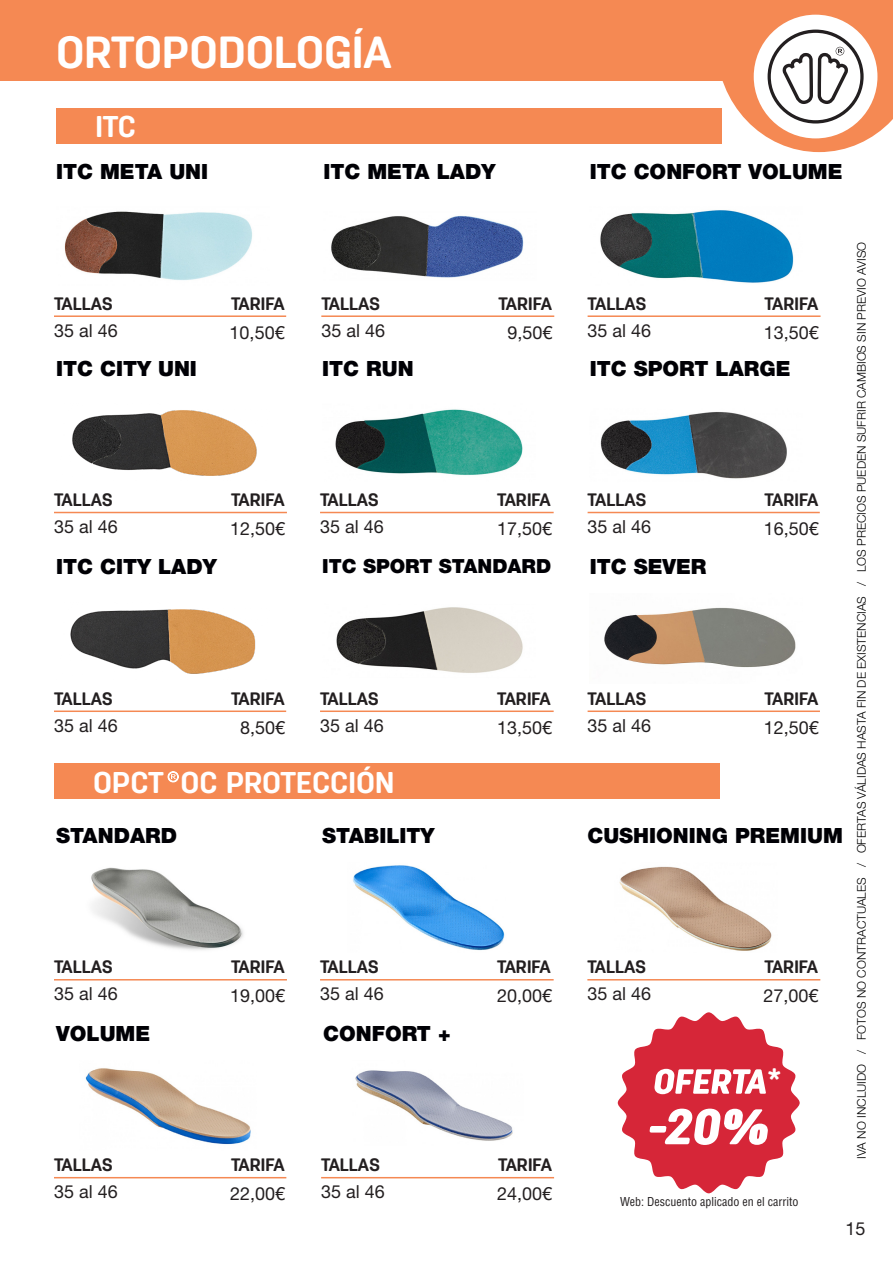
<style>
.page{position:relative;width:893px;height:1263px;background:#fff}
.page>*{position:absolute;margin:0;border:0;box-sizing:border-box;transform-origin:0 0}
.t1{font:700 45px "Antartida Rounded";color:#fff}
.t2{font:700 31.5px "Antartida Rounded";color:#fff}
.t3{font:700 30px "Antartida Rounded";color:#fff}
.t4{font:900 21px "Helvetica Neue LT Std";color:#000005}
.t5{font:900 19.5px "Helvetica Neue LT Std";color:#000005}
.t6{font:700 18px "Antartida Rounded";color:#231f20}
.t7{font:18px "Helvetica Neue LT Std";color:#231f20}
.t8{font:18px "Helvetica Neue LT Pro";color:#231f20}
.t9{font:300 12px "Helvetica Neue LT Std";color:#000001}
.t10{font:condensed 12px "Helvetica LT Std";color:#231f20}
</style>
<div class="page">
<div style="left:0;top:0;width:777px;height:81px;background:#f58953"></div>
<svg style="left:722px;top:0;width:171px;height:152px"></svg>
<svg style="left:618px;top:1012px;width:182px;height:181px"></svg>
<div style="left:56px;top:108px;width:666px;height:36px;background:#f58953"></div>
<div style="left:54px;top:763px;width:666px;height:36px;background:#f58953"></div>
<img style="left:64px;top:211px;width:188px;height:69px">
<img style="left:72px;top:410px;width:185px;height:66px">
<img style="left:70px;top:609px;width:186px;height:65px">
<img style="left:91px;top:867px;width:152px;height:83px">
<img style="left:353px;top:865px;width:152px;height:86px">
<img style="left:619px;top:866px;width:153px;height:85px">
<img style="left:85px;top:1068px;width:166px;height:77px">
<img style="left:355px;top:1070px;width:158px;height:71px">
<img style="left:336px;top:607px;width:187px;height:66px">
<img style="left:604px;top:607px;width:192px;height:61px">
<img style="left:335px;top:409px;width:188px;height:67px">
<img style="left:600px;top:412px;width:187px;height:67px">
<img style="left:331px;top:215px;width:193px;height:63px">
<img style="left:600px;top:210px;width:194px;height:73px">
<hr style="left:54px;top:315px;width:232px;height:2px;background:#f58953">
<hr style="left:54px;top:512px;width:233px;height:1px;background:#f58953">
<hr style="left:54px;top:710px;width:232px;height:2px;background:#f58953">
<hr style="left:54px;top:979px;width:233px;height:1px;background:#f58953">
<hr style="left:320px;top:979px;width:234px;height:1px;background:#f58953">
<hr style="left:587px;top:979px;width:233px;height:1px;background:#f58953">
<hr style="left:54px;top:1177px;width:232px;height:1px;background:#f58953">
<hr style="left:321px;top:1177px;width:233px;height:1px;background:#f58953">
<hr style="left:320px;top:710px;width:234px;height:2px;background:#f58953">
<hr style="left:588px;top:710px;width:232px;height:2px;background:#f58953">
<hr style="left:320px;top:512px;width:234px;height:1px;background:#f58953">
<hr style="left:588px;top:512px;width:232px;height:1px;background:#f58953">
<hr style="left:321px;top:315px;width:233px;height:2px;background:#f58953">
<hr style="left:588px;top:315px;width:232px;height:2px;background:#f58953">
<svg style="left:167px;top:771px;width:12px;height:12px"></svg>
<h1 class="t1" style="left:56px;top:27px;width:337px">ORTOPODOLOGÍA</h1>
<h3 class="t3" style="left:95px;top:110px;width:42px">ITC</h3>
<p class="t4" style="left:56px;top:159px;width:154px">ITC META UNI</p>
<p class="t4" style="left:323px;top:159px;width:173px">ITC META LADY</p>
<p class="t4" style="left:590px;top:159px;width:254px">ITC CONFORT VOLUME</p>
<p class="t6" style="left:54px;top:293px;width:60px">TALLAS</p>
<p class="t6" style="left:231px;top:293px;width:55px">TARIFA</p>
<p class="t7" style="left:54px;top:320px;width:65px">35 al 46</p>
<p class="t6" style="left:321px;top:293px;width:60px">TALLAS</p>
<p class="t6" style="left:498px;top:293px;width:55px">TARIFA</p>
<p class="t7" style="left:321px;top:320px;width:65px">35 al 46</p>
<p class="t6" style="left:588px;top:293px;width:60px">TALLAS</p>
<p class="t6" style="left:765px;top:293px;width:55px">TARIFA</p>
<p class="t8" style="left:230px;top:321px;width:57px">10,50€</p>
<p class="t7" style="left:588px;top:320px;width:65px">35 al 46</p>
<p class="t8" style="left:507px;top:321px;width:47px">9,50€</p>
<p class="t8" style="left:764px;top:321px;width:57px">13,50€</p>
<p class="t4" style="left:56px;top:356px;width:142px">ITC CITY UNI</p>
<p class="t4" style="left:322px;top:356px;width:93px">ITC RUN</p>
<p class="t4" style="left:590px;top:356px;width:202px">ITC SPORT LARGE</p>
<p class="t6" style="left:54px;top:490px;width:60px">TALLAS</p>
<p class="t6" style="left:231px;top:490px;width:55px">TARIFA</p>
<p class="t7" style="left:54px;top:516px;width:65px">35 al 46</p>
<p class="t8" style="left:230px;top:518px;width:57px">12,50€</p>
<p class="t6" style="left:320px;top:490px;width:60px">TALLAS</p>
<p class="t6" style="left:497px;top:490px;width:55px">TARIFA</p>
<p class="t7" style="left:320px;top:516px;width:65px">35 al 46</p>
<p class="t6" style="left:588px;top:490px;width:60px">TALLAS</p>
<p class="t6" style="left:765px;top:490px;width:55px">TARIFA</p>
<p class="t7" style="left:588px;top:516px;width:65px">35 al 46</p>
<p class="t8" style="left:497px;top:518px;width:57px">17,50€</p>
<p class="t8" style="left:764px;top:518px;width:57px">16,50€</p>
<p class="t4" style="left:56px;top:554px;width:162px">ITC CITY LADY</p>
<p class="t5" style="left:322px;top:555px;width:231px">ITC SPORT STANDARD</p>
<p class="t4" style="left:590px;top:554px;width:118px">ITC SEVER</p>
<p class="t6" style="left:54px;top:688px;width:60px">TALLAS</p>
<p class="t6" style="left:231px;top:688px;width:55px">TARIFA</p>
<p class="t7" style="left:54px;top:715px;width:65px">35 al 46</p>
<p class="t8" style="left:240px;top:716px;width:47px">8,50€</p>
<p class="t6" style="left:320px;top:688px;width:60px">TALLAS</p>
<p class="t6" style="left:497px;top:688px;width:55px">TARIFA</p>
<p class="t7" style="left:320px;top:715px;width:65px">35 al 46</p>
<p class="t6" style="left:588px;top:688px;width:60px">TALLAS</p>
<p class="t6" style="left:765px;top:688px;width:55px">TARIFA</p>
<p class="t7" style="left:588px;top:715px;width:65px">35 al 46</p>
<p class="t8" style="left:497px;top:716px;width:57px">13,50€</p>
<p class="t8" style="left:764px;top:716px;width:57px">12,50€</p>
<h3 class="t3" style="left:93px;top:765px;width:303px">OPCT OC PROTECCIÓN</h3>
<p class="t4" style="left:56px;top:823px;width:122px">STANDARD</p>
<p class="t4" style="left:322px;top:823px;width:114px">STABILITY</p>
<p class="t4" style="left:587px;top:823px;width:257px">CUSHIONING PREMIUM</p>
<p class="t6" style="left:54px;top:957px;width:60px">TALLAS</p>
<p class="t6" style="left:231px;top:957px;width:55px">TARIFA</p>
<p class="t7" style="left:54px;top:983px;width:65px">35 al 46</p>
<p class="t6" style="left:320px;top:957px;width:60px">TALLAS</p>
<p class="t6" style="left:497px;top:957px;width:55px">TARIFA</p>
<p class="t7" style="left:320px;top:983px;width:65px">35 al 46</p>
<p class="t6" style="left:587px;top:957px;width:60px">TALLAS</p>
<p class="t6" style="left:764px;top:957px;width:55px">TARIFA</p>
<p class="t7" style="left:587px;top:983px;width:65px">35 al 46</p>
<p class="t8" style="left:230px;top:985px;width:57px">19,00€</p>
<p class="t8" style="left:497px;top:985px;width:57px">20,00€</p>
<p class="t8" style="left:763px;top:985px;width:57px">27,00€</p>
<p class="t4" style="left:56px;top:1021px;width:96px">VOLUME</p>
<p class="t4" style="left:323px;top:1021px;width:129px">CONFORT +</p>
<p class="t6" style="left:54px;top:1155px;width:60px">TALLAS</p>
<p class="t6" style="left:231px;top:1155px;width:55px">TARIFA</p>
<p class="t7" style="left:54px;top:1181px;width:65px">35 al 46</p>
<p class="t6" style="left:321px;top:1155px;width:60px">TALLAS</p>
<p class="t6" style="left:498px;top:1155px;width:55px">TARIFA</p>
<p class="t7" style="left:321px;top:1181px;width:65px">35 al 46</p>
<p class="t8" style="left:230px;top:1183px;width:57px">22,00€</p>
<p class="t8" style="left:497px;top:1183px;width:57px">24,00€</p>
<h2 class="t2" style="left:767px;top:1062px;width:16px">*</h2>
<p class="t10" style="left:620px;top:1194px;width:180px">Web: Descuento aplicado en el carrito</p>
<p class="t9" style="left:854px;top:1159px;width:918px;rotate:-90deg">IVA NO INCLUIDO / FOTOS NO CONTRACTUALES / OFERTAS VÁLIDAS HASTA FIN DE EXISTENCIAS / LOS PRECIOS PUEDEN SUFRIR CAMBIOS SIN PREVIO AVISO</p>
<p class="t7" style="left:845px;top:1217px;width:22px">15</p>
</div>
